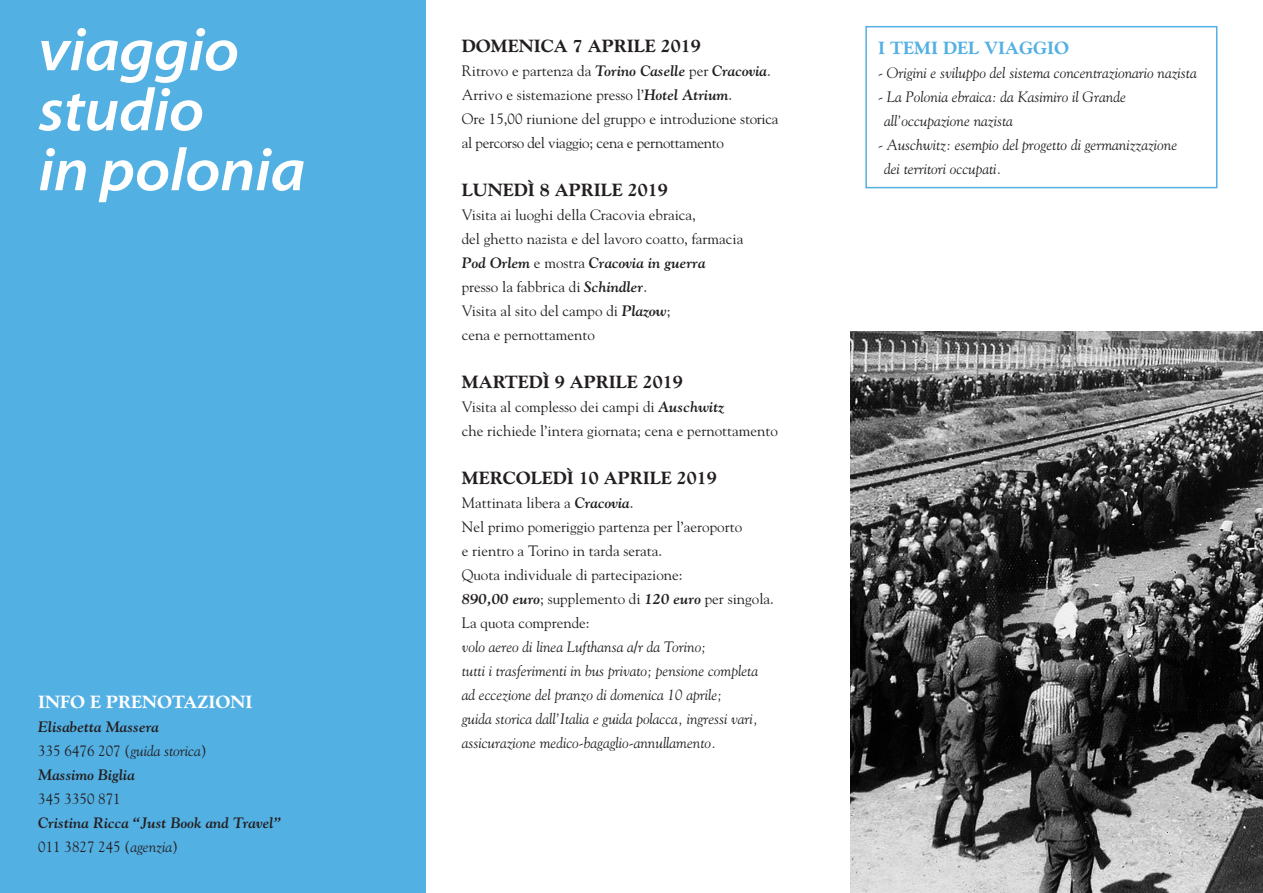
<style>
.page{position:relative;width:1263px;height:893px;background:#fff}
.page>*{position:absolute;margin:0;border:0;box-sizing:border-box;transform-origin:0 0}
.t1{font:60px "Myriad MM It 565 700";letter-spacing:-.01em;color:#fff}
.t2{font:800 18px "Goudy";color:#231f20}
.t3{font:800 18px "Goudy";color:#fff}
.t4{font:800 18px "Goudy";color:#53b0e3}
.t5{font:15px "Goudy";color:#231f20}
.t6{font:italic 15px/24px "Goudy";color:#231f20}
.t7{font:italic 700 15px "Goudy";color:#231f20}
.t8{font:15px "Goudy";letter-spacing:-.02em;color:#231f20}
.s1{font-style:italic}
.s2{font-weight:700;font-style:italic}
.s3{font-weight:400;font-style:normal}
</style>
<div class="page">
<div style="left:865px;top:26px;width:352px;height:162px;border:2px solid #53b0e3"></div>
<div style="left:0;top:0;width:425px;height:893px;background:#53b0e3"></div>
<img style="left:850px;top:332px;width:413px;height:561px">
<p class="t1" style="left:38px;top:21px;width:202px">viaggio</p>
<p class="t1" style="left:38px;top:81px;width:168px">studio</p>
<p class="t1" style="left:38px;top:141px;width:269px">in polonia</p>
<p class="t3" style="left:38px;top:691px;width:216px">INFO E PRENOTAZIONI</p>
<p class="t7" style="left:38px;top:717px;width:122px">Elisabetta Massera</p>
<p class="t5" style="left:38px;top:741px;width:170px">335 6476 207 (<span class="s1">guida storica</span>)</p>
<p class="t7" style="left:38px;top:765px;width:98px">Massimo Biglia</p>
<p class="t5" style="left:38px;top:789px;width:84px">345 3350 871</p>
<p class="t7" style="left:38px;top:813px;width:244px">Cristina Ricca “Just Book and Travel”</p>
<p class="t5" style="left:38px;top:837px;width:141px">011 3827 245 (<span class="s1">agenzia</span>)</p>
<p class="t2" style="left:462px;top:35px;width:241px">DOMENICA 7 APRILE 2019</p>
<p class="t5" style="left:462px;top:61px;width:310px">Ritrovo e partenza da <span class="s2">Torino Caselle</span> per <span class="s2">Cracovia</span>.</p>
<p class="t5" style="left:462px;top:85px;width:272px">Arrivo e sistemazione presso l’<span class="s2">Hotel Atrium</span>.</p>
<p class="t5" style="left:462px;top:109px;width:318px">Ore 15,00 riunione del gruppo e introduzione storica</p>
<p class="t8" style="left:462px;top:133px;width:264px">al percorso del viaggio; cena e pernottamento</p>
<p class="t2" style="left:462px;top:179px;width:208px">LUNEDÌ 8 APRILE 2019</p>
<p class="t5" style="left:462px;top:205px;width:236px">Visita ai luoghi della Cracovia ebraica,</p>
<p class="t5" style="left:462px;top:229px;width:283px">del ghetto nazista e del lavoro coatto, farmacia</p>
<p class="t7" style="left:462px;top:253px;width:245px">Pod Orlem <span class="s3">e mostra</span> Cracovia in guerra</p>
<p class="t5" style="left:462px;top:277px;width:187px">presso la fabbrica di <span class="s2">Schindler</span>.</p>
<p class="t5" style="left:462px;top:301px;width:210px">Visita al sito del campo di <span class="s2">Plazow</span>;</p>
<p class="t5" style="left:462px;top:325px;width:135px">cena e pernottamento</p>
<p class="t2" style="left:462px;top:371px;width:223px">MARTEDÌ 9 APRILE 2019</p>
<p class="t5" style="left:462px;top:397px;width:264px">Visita al complesso dei campi di <span class="s2">Auschwitz</span></p>
<p class="t5" style="left:462px;top:421px;width:318px">che richiede l’intera giornata; cena e pernottamento</p>
<p class="t2" style="left:462px;top:467px;width:257px">MERCOLEDÌ 10 APRILE 2019</p>
<p class="t5" style="left:462px;top:493px;width:173px">Mattinata libera a <span class="s2">Cracovia</span>.</p>
<p class="t5" style="left:462px;top:517px;width:282px">Nel primo pomeriggio partenza per l’aeroporto</p>
<p class="t5" style="left:462px;top:541px;width:202px">e rientro a Torino in tarda serata.</p>
<p class="t5" style="left:462px;top:565px;width:222px">Quota individuale di partecipazione:</p>
<p class="t5" style="left:462px;top:589px;width:314px"><span class="s2">890,00 euro</span>; supplemento di <span class="s2">120 euro</span> per singola.</p>
<p class="t5" style="left:462px;top:613px;width:129px">La quota comprende:</p>
<p class="t6" style="left:462px;top:635px;width:246px">volo aereo di linea Lufthansa a/r da Torino;</p>
<p class="t6" style="left:462px;top:659px;width:298px">tutti i trasferimenti in bus privato; pensione completa</p>
<p class="t6" style="left:462px;top:683px;width:262px">ad eccezione del pranzo di domenica 10 aprile;</p>
<p class="t6" style="left:462px;top:707px;width:298px">guida storica dall’Italia e guida polacca, ingressi vari, assicurazione medico-bagaglio-annullamento.</p>
<p class="t4" style="left:878px;top:37px;width:193px">I TEMI DEL VIAGGIO</p>
<p class="t6" style="left:878px;top:60px;width:320px">- Origini e sviluppo del sistema concentrazionario nazista</p>
<p class="t6" style="left:878px;top:84px;width:249px">- La Polonia ebraica: da Kasimiro il Grande</p>
<p class="t6" style="left:884px;top:108px;width:130px">all’occupazione nazista</p>
<p class="t6" style="left:878px;top:132px;width:301px">- Auschwitz: esempio del progetto di germanizzazione</p>
<p class="t6" style="left:884px;top:156px;width:119px">dei territori occupati.</p>
</div>
